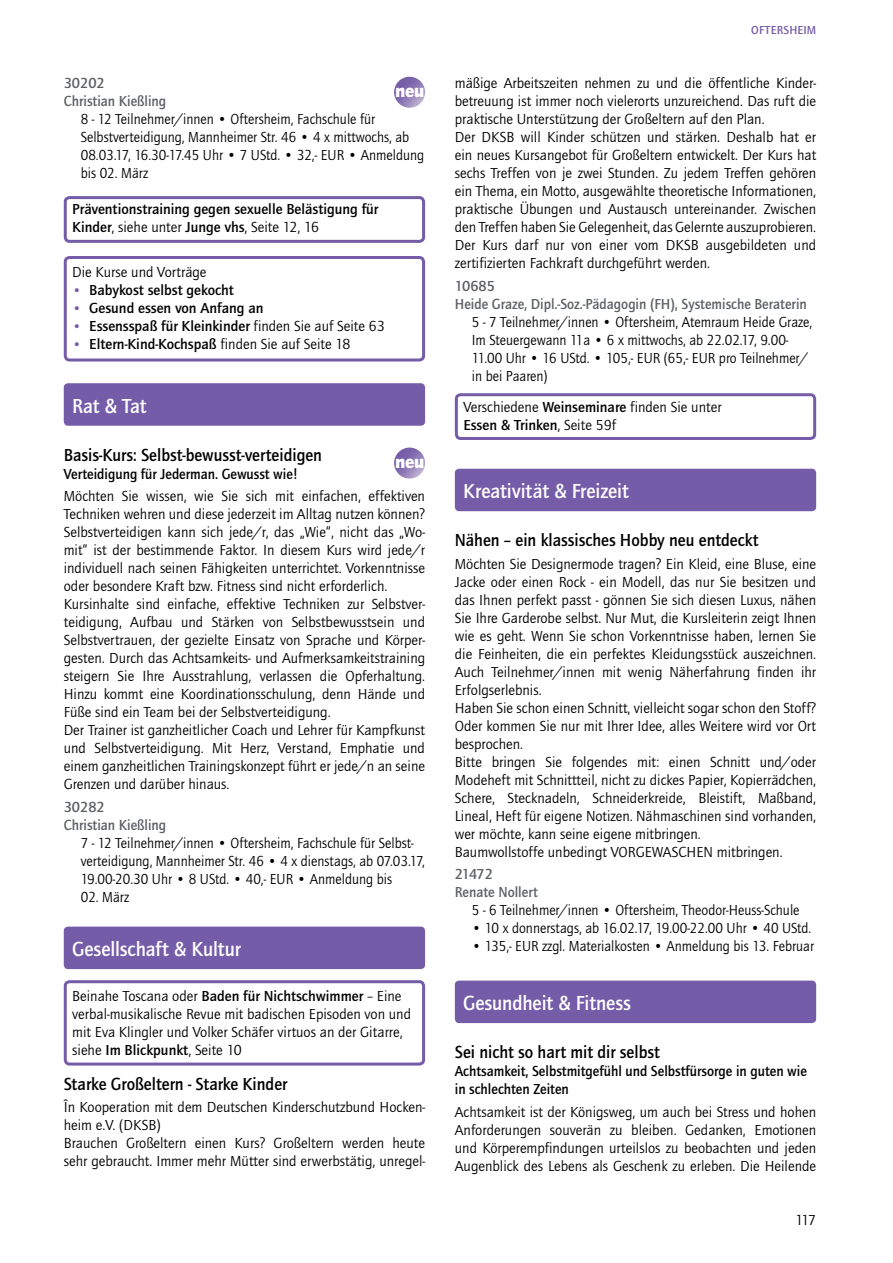
<style>
.page{position:relative;width:893px;height:1263px;background:#fff}
.page>*{position:absolute;margin:0;border:0;box-sizing:border-box;transform-origin:0 0}
.t1{font:700 21px "Quay Itc T";color:#fff;scale:.95 1}
.t2{font:900 18.75px "Quay Itc T";letter-spacing:-.02em;color:#fff}
.t3{font:700 18px "Quay Itc T";color:#000;scale:.95 1}
.t4{font:15px/18px "Quay Itc T";color:#000}
.t5{font:15px/18px "Quay Itc T";color:#000;scale:.95 1}
.t6{font:700 15px/18px "Quay Itc T";color:#000}
.t7{font:700 15px/18px "Quay Itc T";color:#5c5f64}
.t8{font:700 15px/18px "Quay Itc T";color:#000;scale:.95 1}
.t9{font:700 12px "Quay Itc T";letter-spacing:.005em;color:#755ca8}
.s1{font-weight:400}
.s2{font-weight:400;font-size:14.25px;color:#755ca8}
.s3{font-weight:700}
</style>
<div class="page">
<div style="left:64px;top:383px;width:361px;height:43px;background:#755ca8;border-radius:4px"></div>
<div style="left:64px;top:927px;width:361px;height:42px;background:#755ca8;border-radius:4px"></div>
<div style="left:455px;top:469px;width:361px;height:42px;background:#755ca8;border-radius:4px"></div>
<div style="left:455px;top:981px;width:361px;height:42px;background:#755ca8;border-radius:4px"></div>
<img style="left:394px;top:77px;width:31px;height:31px;border-radius:50%">
<img style="left:394px;top:448px;width:31px;height:31px;border-radius:50%">
<div style="left:64px;top:196px;width:361px;height:47px;border:3px solid #755ca8;border-radius:4px"></div>
<div style="left:455px;top:393px;width:361px;height:47px;border:3px solid #755ca8;border-radius:4px"></div>
<div style="left:64px;top:256px;width:361px;height:106px;border:3px solid #755ca8;border-radius:4px"></div>
<div style="left:64px;top:980px;width:361px;height:86px;border:3px solid #755ca8;border-radius:4px"></div>
<p class="t7" style="left:64px;top:75px;width:104px">30202<br>Christian Kießling</p>
<p class="t5" style="left:81px;top:111px;width:363px">8 - 12 Teilnehmer/innen • Oftersheim, Fachschule für Selbstverteidigung, Mannheimer Str. 46 • 4 x mittwochs, ab 08.03.17, 16.30-17.45 Uhr • 7 UStd. • 32,- EUR • Anmeldung bis 02. März</p>
<p class="t6" style="left:72px;top:201px;width:308px">Präventionstraining gegen sexuelle Belästigung für<br>Kinder<span class="s1">, siehe unter</span> Junge vhs<span class="s1">, Seite 12, 16</span></p>
<p class="t4" style="left:72px;top:264px;width:136px">Die Kurse und Vorträge</p>
<p class="t6" style="left:72px;top:282px;width:163px"><span class="s2">•</span> Babykost selbst gekocht</p>
<p class="t6" style="left:72px;top:300px;width:193px"><span class="s2">•</span> Gesund essen von Anfang an</p>
<p class="t6" style="left:72px;top:318px;width:314px"><span class="s2">•</span> Essensspaß für Kleinkinder <span class="s1">finden Sie auf Seite 63</span></p>
<p class="t6" style="left:72px;top:336px;width:280px"><span class="s2">•</span> Eltern-Kind-Kochspaß <span class="s1">finden Sie auf Seite 18</span></p>
<p class="t2" style="left:395px;top:80px;width:31px">neu</p>
<h1 class="t1" style="left:72px;top:397px;width:80px">Rat &amp; Tat</h1>
<p class="t3" style="left:64px;top:447px;width:273px">Basis-Kurs: Selbst-bewusst-verteidigen</p>
<p class="t8" style="left:64px;top:466px;width:248px">Verteidigung für Jederman. Gewusst wie!</p>
<p class="t4" style="left:64px;top:488px;width:363px">Möchten Sie wissen, wie Sie sich mit einfachen, effektiven Techniken wehren und diese jederzeit im Alltag nutzen können?<br>Selbstverteidigen kann sich jede/r, das „Wie“, nicht das „Wo&shy;mit“ ist der bestimmende Faktor. In diesem Kurs wird jede/r in dividuell nach seinen Fähigkeiten unterrichtet. Vorkenntnisse oder besondere Kraft bzw. Fitness sind nicht erforderlich.<br>Kursinhalte sind einfache, effektive Techniken zur Selbst ver&shy;teidigung, Aufbau und Stärken von Selbst bewusstsein und Selbstvertrauen, der gezielte Einsatz von Sprache und Körper&shy;gesten. Durch das Achtsamkeits- und Auf merk sam keits training steigern Sie Ihre Ausstrahlung, verlassen die Opfer haltung.<br>Hinzu kommt eine Koordinationsschulung, denn Hände und Füße sind ein Team bei der Selbstverteidigung.<br>Der Trainer ist ganzheitlicher Coach und Lehrer für Kampfkunst und Selbstverteidigung. Mit Herz, Verstand, Emphatie und einem ganzheitlichen Trainingskonzept führt er jede/n an seine Grenzen und darüber hinaus.</p>
<p class="t7" style="left:64px;top:798px;width:104px">30282<br>Christian Kießling</p>
<p class="t5" style="left:81px;top:835px;width:364px">7 - 12 Teilnehmer/innen • Oftersheim, Fachschule für Selbst&shy;verteidigung, Mannheimer Str. 46 • 4 x dienstags, ab 07.03.17,<br>19.00-20.30 Uhr • 8 UStd. • 40,- EUR • Anmeldung bis</p>
<p class="t5" style="left:81px;top:889px;width:53px">02. März</p>
<h1 class="t1" style="left:72px;top:940px;width:179px">Gesellschaft &amp; Kultur</h1>
<p class="t4" style="left:72px;top:988px;width:340px">Beinahe Toscana oder <span class="s3">Baden für Nichtschwimmer</span> – Eine verbal-musikalische Revue mit badischen Episoden von und mit Eva Klingler und Volker Schäfer virtuos an der Gitarre, siehe <span class="s3">Im Blickpunkt</span>, Seite 10</p>
<p class="t3" style="left:64px;top:1076px;width:237px">Starke Großeltern - Starke Kinder</p>
<p class="t4" style="left:64px;top:1099px;width:363px">În Kooperation mit dem Deutschen Kinderschutzbund Hocken&shy;heim e.V. (DKSB)<br>Brauchen Großeltern einen Kurs? Großeltern werden heute sehr gebraucht. Immer mehr Mütter sind erwerbstätig, un regel-</p>
<p class="t2" style="left:395px;top:451px;width:31px">neu</p>
<p class="t9" style="left:751px;top:25px;width:66px">OFTERSHEIM</p>
<p class="t4" style="left:455px;top:76px;width:363px">mäßige Arbeitszeiten nehmen zu und die öffentliche Kinder&shy;betreuung ist immer noch vielerorts unzureichend. Das ruft die prak tische Unterstützung der Großeltern auf den Plan.<br>Der DKSB will Kinder schützen und stärken. Deshalb hat er ein neues Kursangebot für Großeltern entwickelt. Der Kurs hat sechs Treffen von je zwei Stunden. Zu jedem Treffen gehören ein Thema, ein Motto, ausgewählte theoretische Informationen, praktische Übungen und Austausch untereinander. Zwischen den Treffen haben Sie Gelegenheit, das Gelernte auszuprobieren.<br>Der Kurs darf nur von einer vom DKSB ausgebildeten und zertifizierten Fachkraft durchgeführt werden.</p>
<p class="t7" style="left:455px;top:278px;width:353px">10685<br>Heide Graze, Dipl.-Soz.-Pädagogin (FH), Systemische Beraterin</p>
<p class="t5" style="left:472px;top:314px;width:360px">5 - 7 Teilnehmer/innen • Oftersheim, Atemraum Heide Graze, Im Steuergewann 11a • 6 x mittwochs, ab 22.02.17, 9.00- 11.00 Uhr • 16 UStd. • 105,- EUR (65,- EUR pro Teilnehmer/ in bei Paaren)</p>
<p class="t4" style="left:463px;top:399px;width:260px">Verschiedene <span class="s3">Weinseminare</span> finden Sie unter<br><span class="s3">Essen &amp; Trinken</span>, Seite 59f</p>
<h1 class="t1" style="left:463px;top:483px;width:176px">Kreativität &amp; Freizeit</h1>
<p class="t3" style="left:455px;top:533px;width:321px">Nähen – ein klassisches Hobby neu entdeckt</p>
<p class="t4" style="left:455px;top:556px;width:363px">Möchten Sie Designermode tragen? Ein Kleid, eine Bluse, eine Jacke oder einen Rock - ein Modell, das nur Sie besitzen und das Ihnen perfekt passt - gönnen Sie sich diesen Luxus, nähen Sie Ihre Garderobe selbst. Nur Mut, die Kursleiterin zeigt Ihnen wie es geht. Wenn Sie schon Vorkenntnisse haben, lernen Sie die Feinheiten, die ein perfektes Kleidungsstück auszeichnen.<br>Auch Teilnehmer/innen mit wenig Näherfahrung finden ihr Erfolgserlebnis.<br>Haben Sie schon einen Schnitt, vielleicht sogar schon den Stoff?<br>Oder kommen Sie nur mit Ihrer Idee, alles Weitere wird vor Ort besprochen.<br>Bitte bringen Sie folgendes mit: einen Schnitt und/oder Modeheft mit Schnittteil, nicht zu dickes Papier, Kopierrädchen, Schere, Stecknadeln, Schneiderkreide, Bleistift, Maßband, Lineal, Heft für eigene Notizen. Nähmaschinen sind vorhanden, wer möchte, kann seine eigene mitbringen.<br>Baumwollstoffe unbedingt VORGEWASCHEN mitbringen.</p>
<p class="t7" style="left:455px;top:866px;width:85px">21472<br>Renate Nollert</p>
<p class="t5" style="left:472px;top:902px;width:346px">5 - 6 Teilnehmer/innen • Oftersheim, Theodor-Heuss-Schule</p>
<p class="t5" style="left:472px;top:920px;width:359px">• 10 x donnerstags, ab 16.02.17, 19.00-22.00 Uhr • 40 UStd.</p>
<p class="t5" style="left:472px;top:938px;width:362px">• 135,- EUR zzgl. Materialkosten • Anmeldung bis 13. Februar</p>
<h1 class="t1" style="left:463px;top:994px;width:178px">Gesundheit &amp; Fitness</h1>
<p class="t3" style="left:455px;top:1045px;width:217px">Sei nicht so hart mit dir selbst</p>
<p class="t8" style="left:455px;top:1063px;width:372px">Achtsamkeit, Selbstmitgefühl und Selbstfürsorge in guten wie in schlechten Zeiten</p>
<p class="t4" style="left:455px;top:1104px;width:363px;text-align:justify">Achtsamkeit ist der Königsweg, um auch bei Stress und hohen Anforderungen souverän zu bleiben. Gedanken, Emotionen und Körperempfindungen urteilslos zu beobachten und jeden Augenblick des Lebens als Geschenk zu erleben. Die Heilende</p>
<p class="t4" style="left:795px;top:1212px;width:22px">117</p>
</div>
